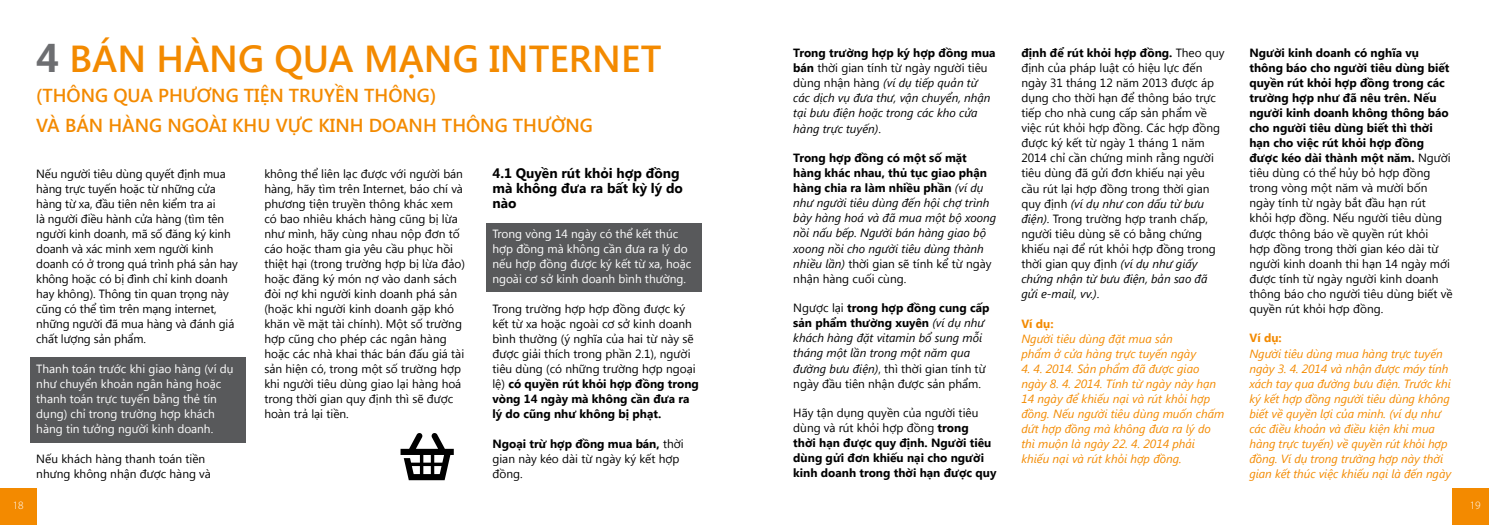
<style>
.page{position:relative;width:1489px;height:525px;background:#fff}
.page>*{position:absolute;margin:0;border:0;box-sizing:border-box;transform-origin:0 0}
.t1{font:600 37.5px "Segoe UI";color:#f38a00}
.t2{font:600 18.75px/30px "Segoe UI";color:#f38a00}
.t3{font:700 13.75px/15px "Segoe UI";color:#000}
.t4{font:11.88px/15px "Segoe UI";color:#000}
.t5{font:italic 11.88px/15px "Segoe UI";color:#000}
.t6{font:italic 11.88px/15px "Segoe UI";letter-spacing:-.005em;color:#f38a00}
.t7{font:11.88px/15px "Segoe UI";color:#fff}
.t8{font:700 11.88px/15px "Segoe UI";color:#000}
.t9{font:700 11.88px "Segoe UI";color:#f38a00}
.t10{font:300 11.25px "Myriad Pro";color:#fff}
.s1{font-weight:700;font-size:40px;color:#6d6e71}
.s2{font-weight:700}
.s3{font-weight:700;font-style:normal}
.s4{font-style:normal}
.s5{font-weight:400}
.s6{font-style:italic}
</style>
<div class="page">
<div style="left:30px;top:357px;width:216px;height:85px;background:#58595b"></div>
<div style="left:486px;top:223px;width:216px;height:68px;background:#58595b"></div>
<svg style="left:400px;top:433px;width:54px;height:47px"></svg>
<div style="left:0;top:488px;width:37px;height:36px;background:#f38a00"></div>
<div style="left:1451px;top:488px;width:37px;height:36px;background:#f38a00"></div>
<h1 class="t1" style="left:36px;top:32px;width:626px"><span class="s1">4</span> BÁN HÀNG QUA MẠNG INTERNET</h1>
<h2 class="t2" style="left:36px;top:79px;width:558px">(THÔNG QUA PHƯƠNG TIỆN TRUYỀN THÔNG)<br>VÀ BÁN HÀNG NGOÀI KHU VỰC KINH DOANH THÔNG THƯỜNG</h2>
<p class="t4" style="left:36px;top:165px;width:203px">Nếu người tiêu dùng quyết định mua hàng trực tuyến hoặc từ những cửa hàng từ xa, đầu tiên nên kiểm tra ai<br>là người điều hành cửa hàng (tìm tên người kinh doanh, mã số đăng ký kinh doanh và xác minh xem người kinh doanh có ở trong quá trình phá sản hay không hoặc có bị đình chỉ kinh doanh hay không). Thông tin quan trọng này cũng có thể tìm trên mạng internet, những người đã mua hàng và đánh giá chất lượng sản phẩm.</p>
<p class="t7" style="left:36px;top:360px;width:199px">Thanh toán trước khi giao hàng (ví dụ như chuyển khoản ngân hàng hoặc thanh toán trực tuyến bằng thẻ tín dụng) chỉ trong trường hợp khách hàng tin tưởng người kinh doanh.</p>
<p class="t4" style="left:36px;top:450px;width:176px">Nếu khách hàng thanh toán tiền nhưng không nhận được hàng và</p>
<p class="t4" style="left:264px;top:165px;width:202px">không thể liên lạc được với người bán hàng, hãy tìm trên Internet, báo chí và phương tiện truyền thông khác xem có bao nhiêu khách hàng cũng bị lừa như mình, hãy cùng nhau nộp đơn tố cáo hoặc tham gia yêu cầu phục hồi thiệt hại (trong trường hợp bị lừa đảo) hoặc đăng ký món nợ vào danh sách đòi nợ khi người kinh doanh phá sản (hoặc khi người kinh doanh gặp khó khăn về mặt tài chính). Một số trường hợp cũng cho phép các ngân hàng hoặc các nhà khai thác bán đấu giá tài sản hiện có, trong một số trường hợp khi người tiêu dùng giao lại hàng hoá trong thời gian quy định thì sẽ được hoàn trả lại tiền.</p>
<p class="t3" style="left:492px;top:164px;width:192px">4.1 Quyền rút khỏi hợp đồng mà không đưa ra bất kỳ lý do nào</p>
<p class="t7" style="left:492px;top:225px;width:200px">Trong vòng 14 ngày có thể kết thúc hợp đồng mà không cần đưa ra lý do nếu hợp đồng được ký kết từ xa, hoặc ngoài cơ sở kinh doanh bình thường.</p>
<p class="t4" style="left:492px;top:300px;width:208px">Trong trường hợp hợp đồng được ký kết từ xa hoặc ngoài cơ sở kinh doanh bình thường (ý nghĩa của hai từ này sẽ được giải thích trong phần 2.1), người tiêu dùng (có những trường hợp ngoại lệ) <span class="s2">có quyền rút khỏi hợp đồng trong vòng 14 ngày mà không cần đưa ra lý do cũng như không bị phạt.</span></p>
<p class="t4" style="left:492px;top:435px;width:193px"><span class="s2">Ngoại trừ hợp đồng mua bán,</span> thời gian này kéo dài từ ngày ký kết hợp đồng.</p>
<p class="t5" style="left:793px;top:45px;width:204px"><span class="s3">Trong trường hợp ký hợp đồng mua bán</span> <span class="s4">thời gian tính từ ngày người tiêu dùng nhận hàng</span> (ví dụ tiếp quản từ các dịch vụ đưa thư, vận chuyển, nhận tại bưu điện hoặc trong các kho cửa hàng trực tuyến)<span class="s4">.</span></p>
<p class="t5" style="left:793px;top:150px;width:204px"><span class="s3">Trong hợp đồng có một số mặt hàng khác nhau, thủ tục giao phận hàng chia ra làm nhiều phần</span> (ví dụ như người tiêu dùng đến hội chợ trình bày hàng hoá và đã mua một bộ xoong nồi nấu bếp. Người bán hàng giao bộ xoong nồi cho người tiêu dùng thành nhiều lần) <span class="s4">thời gian sẽ tính kể từ ngày nhận hàng cuối cùng.</span></p>
<p class="t5" style="left:793px;top:300px;width:198px"><span class="s4">Ngược lại</span> <span class="s3">trong hợp đồng cung cấp sản phẩm thường xuyên</span> (ví dụ như khách hàng đặt vitamin bổ sung mỗi tháng một lần trong một năm qua đường bưu điện)<span class="s4">, thì thời gian tính từ ngày đầu tiên nhận được sản phẩm.</span></p>
<p class="t8" style="left:793px;top:405px;width:205px"><span class="s5">Hãy tận dụng quyền của người tiêu dùng và rút khỏi hợp đồng</span> trong<br>thời hạn được quy định. Người tiêu dùng gửi đơn khiếu nại cho người kinh doanh trong thời hạn được quy</p>
<p class="t4" style="left:1021px;top:45px;width:205px"><span class="s2">định để rút khỏi hợp đồng.</span> Theo quy định của pháp luật có hiệu lực đến ngày 31 tháng 12 năm 2013 được áp dụng cho thời hạn để thông báo trực tiếp cho nhà cung cấp sản phẩm về việc rút khỏi hợp đồng. Các hợp đồng được ký kết từ ngày 1 tháng 1 năm<br>2014 chỉ cần chứng minh rằng người tiêu dùng đã gửi đơn khiếu nại yêu cầu rút lại hợp đồng trong thời gian quy định <span class="s6">(ví dụ như con dấu từ bưu điện)</span>. Trong trường hợp tranh chấp, người tiêu dùng sẽ có bằng chứng khiếu nại để rút khỏi hợp đồng trong thời gian quy định <span class="s6">(ví dụ như giấy chứng nhận từ bưu điện, bản sao đã gửi e-mail, vv.)</span>.</p>
<p class="t9" style="left:1021px;top:314px;width:34px">Ví dụ:</p>
<p class="t6" style="left:1021px;top:330px;width:176px">Người tiêu dùng đặt mua sản phẩm ở cửa hàng trực tuyến ngày</p>
<p class="t6" style="left:1021px;top:360px;width:204px">4. 4. 2014. Sản phẩm đã được giao ngày 8. 4. 2014. Tính từ ngày này hạn<br>14 ngày để khiếu nại và rút khỏi hợp đồng. Nếu người tiêu dùng muốn chấm dứt hợp đồng mà không đưa ra lý do thì muộn là ngày 22. 4. 2014 phải khiếu nại và rút khỏi hợp đồng.</p>
<p class="t4" style="left:1249px;top:45px;width:205px"><span class="s2">Người kinh doanh có nghĩa vụ thông báo cho người tiêu dùng biết quyền rút khỏi hợp đồng trong các trường hợp như đã nêu trên. Nếu người kinh doanh không thông báo cho người tiêu dùng biết thì thời hạn cho việc rút khỏi hợp đồng được kéo dài thành một năm.</span> Người tiêu dùng có thể hủy bỏ hợp đồng trong vòng một năm và mười bốn ngày tính từ ngày bắt đầu hạn rút<br>khỏi hợp đồng. Nếu người tiêu dùng được thông báo về quyền rút khỏi<br>hợp đồng trong thời gian kéo dài từ người kinh doanh thi hạn 14 ngày mới được tính từ ngày người kinh doanh thông báo cho người tiêu dùng biết về quyền rút khỏi hợp đồng.</p>
<p class="t9" style="left:1249px;top:329px;width:34px">Ví dụ:</p>
<p class="t6" style="left:1249px;top:345px;width:203px">Người tiêu dùng mua hàng trực tuyến ngày 3. 4. 2014 và nhận được máy tính xách tay qua đường bưu điện. Trước khi ký kết hợp đồng người tiêu dùng không biết về quyền lợi của minh. (ví dụ như các điều khoản và điều kiện khi mua hàng trực tuyến) về quyền rút khỏi hợp đồng. Ví dụ trong trường hợp này thời gian kết thúc việc khiếu nại là đến ngày</p>
<p class="t10" style="left:13px;top:499px;width:12px">18</p>
<p class="t10" style="left:1469px;top:499px;width:12px">19</p>
</div>
